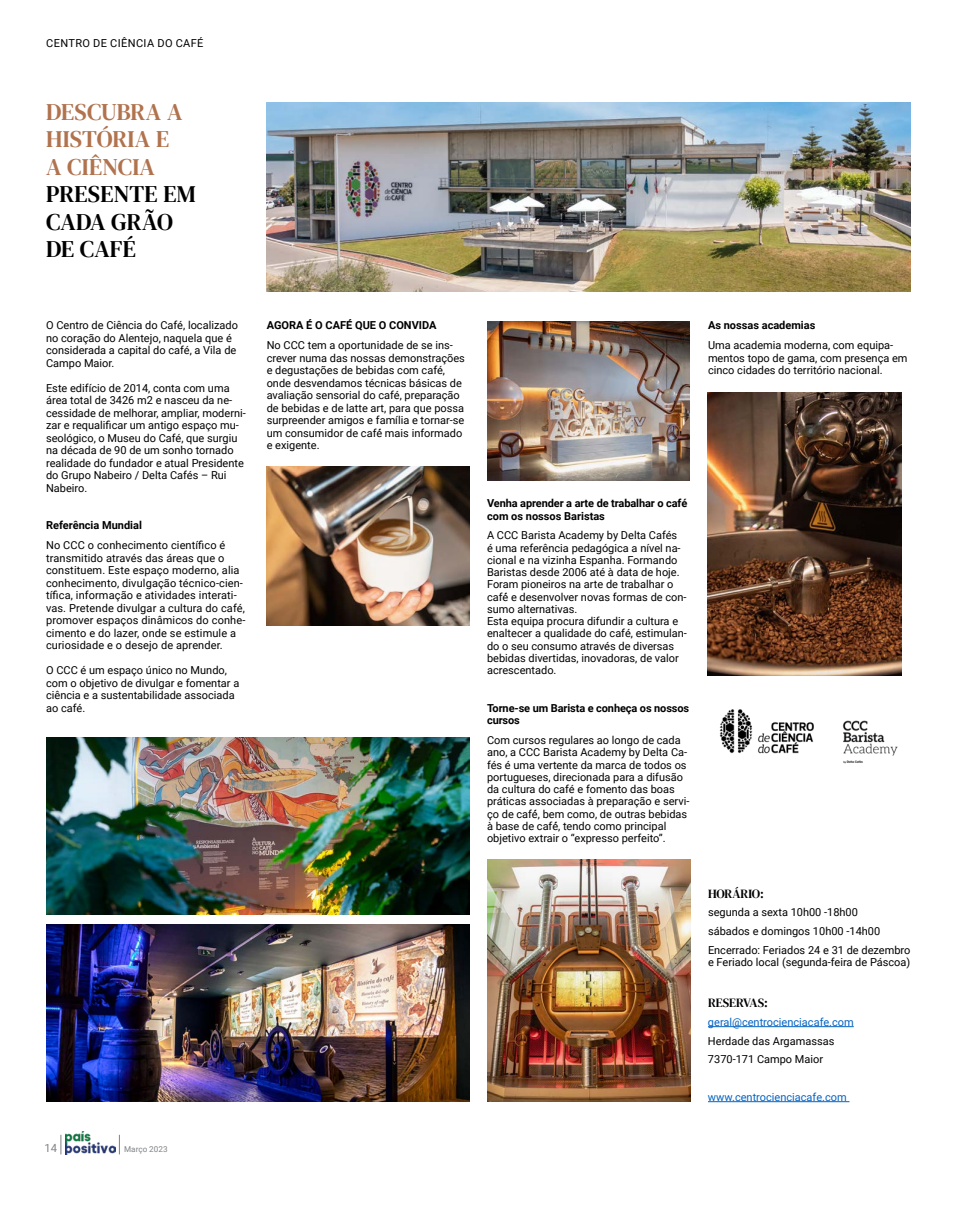
<style>
.page{position:relative;width:957px;height:1205px;background:#fff}
.page>*{position:absolute;margin:0;border:0;box-sizing:border-box;transform-origin:0 0}
.t1{font:23.75px/27.5px "DM Serif Text";letter-spacing:.01em;color:#b1734e}
.t2{font:23.75px/27.5px "DM Serif Text";letter-spacing:.005em;color:#000}
.t3{font:12.5px "DM Serif Text";letter-spacing:-.005em;color:#000}
.t4{font:11.25px "Roboto";color:#808285}
.t5{font:11px/12.5px "Roboto";color:#000}
.t6{font:700 11px/12.5px "Roboto";letter-spacing:-.01em;color:#000}
.t7{font:11px "Roboto";color:#0563c1}
.t8{font:11px "Roboto";letter-spacing:.035em;color:#000}
.t9{font:8.12px "Roboto";color:#808285}
</style>
<div class="page">
<img style="left:65px;top:1132px;width:51px;height:22px">
<svg style="left:61px;top:1135px;width:1px;height:19px"></svg>
<svg style="left:119px;top:1135px;width:1px;height:19px"></svg>
<img style="left:842px;top:720px;width:56px;height:44px">
<img style="left:719px;top:709px;width:95px;height:45px">
<img style="left:267px;top:103px;width:643px;height:188px">
<img style="left:46px;top:737px;width:423px;height:177px">
<img style="left:46px;top:924px;width:423px;height:177px">
<img style="left:267px;top:466px;width:202px;height:159px">
<img style="left:487px;top:321px;width:203px;height:160px">
<hr style="left:708px;top:1026px;width:146px;height:1px;background:#0563c1">
<hr style="left:708px;top:1101px;width:141px;height:1px;background:#0563c1">
<img style="left:707px;top:392px;width:195px;height:284px">
<img style="left:487px;top:859px;width:203px;height:242px">
<p class="t8" style="left:46px;top:36px;width:159px">CENTRO DE CIÊNCIA DO CAFÉ</p>
<h1 class="t1" style="left:46px;top:98px;width:138px">DESCUBRA A<br>HISTÓRIA E<br>A CIÊNCIA</h1>
<h1 class="t2" style="left:46px;top:181px;width:151px">PRESENTE EM<br>CADA GRÃO<br>DE CAFÉ</h1>
<p class="t5" style="left:46px;top:318px;width:193px">O Centro de Ciência do Café, localizado no coração do Alentejo, naquela que é considerada a capital do café, a Vila de Campo Maior.</p>
<p class="t5" style="left:46px;top:381px;width:201px">Este edifício de 2014, conta com uma área total de 3426 m2 e nasceu da ne&shy;cessidade de melhorar, ampliar, moderni&shy;zar e requalificar um antigo espaço mu&shy;seológico, o Museu do Café, que surgiu na década de 90 de um sonho tornado realidade do fundador e atual Presidente do Grupo Nabeiro / Delta Cafés – Rui Nabeiro.</p>
<p class="t6" style="left:46px;top:518px;width:97px">Referência Mundial</p>
<p class="t5" style="left:46px;top:538px;width:201px">No CCC o conhecimento científico é transmitido através das áreas que o constituem. Este espaço moderno, alia conhecimento, divulgação técnico-cien&shy;tífica, informação e atividades interati&shy;vas. Pretende divulgar a cultura do café, promover espaços dinâmicos do conhe&shy;cimento e do lazer, onde se estimule a curiosidade e o desejo de aprender.</p>
<p class="t5" style="left:46px;top:663px;width:195px">O CCC é um espaço único no Mundo, com o objetivo de divulgar e fomentar a ciência e a sustentabilidade associada ao café.</p>
<p class="t6" style="left:267px;top:318px;width:171px">AGORA É O CAFÉ QUE O CONVIDA</p>
<p class="t5" style="left:267px;top:338px;width:200px">No CCC tem a oportunidade de se ins&shy;crever numa das nossas demonstrações e degustações de bebidas com café, onde desvendamos técnicas básicas de avaliação sensorial do café, preparação de bebidas e de latte art, para que possa surpreender amigos e família e tornar-se um consumidor de café́mais informado e exigente.</p>
<p class="t4" style="left:44px;top:1139px;width:14px">14</p>
<p class="t9" style="left:124px;top:1143px;width:45px">Março 2023</p>
<p class="t6" style="left:708px;top:318px;width:109px">As nossas academias</p>
<p class="t5" style="left:708px;top:338px;width:201px">Uma academia moderna, com equipa&shy;mentos topo de gama, com presença em cinco cidades do território nacional.</p>
<p class="t6" style="left:487px;top:496px;width:198px">Venha aprender a arte de trabalhar o café com os nossos Baristas</p>
<p class="t5" style="left:487px;top:529px;width:201px">A CCC Barista Academy by Delta Cafés<br>é uma referência pedagógica a nível na&shy;cional e na vizinha Espanha. Formando Baristas desde 2006 até à data de hoje.<br>Foram pioneiros na arte de trabalhar o café́e desenvolver novas formas de con&shy;sumo alternativas.<br>Esta equipa procura difundir a cultura e enaltecer a qualidade do café, estimulan&shy;do o seu consumo através de diversas bebidas divertidas, inovadoras, de valor acrescentado.</p>
<p class="t6" style="left:487px;top:701px;width:204px">Torne-se um Barista e conheça os nossos cursos</p>
<p class="t5" style="left:487px;top:733px;width:204px">Com cursos regulares ao longo de cada ano, a CCC Barista Academy by Delta Ca&shy;fés é uma vertente da marca de todos os portugueses, direcionada para a difusão da cultura do café e fomento das boas práticas associadas à preparação e servi&shy;ço de café́, bem como, de outras bebidas à base de café́, tendo como principal objetivo extrair o “expresso perfeito”.</p>
<p class="t3" style="left:708px;top:886px;width:57px">HORÁRIO:</p>
<p class="t5" style="left:708px;top:903px;width:204px;line-height:18.8px">segunda a sexta 10h00 -18h00<br>sábados e domingos 10h00 -14h00<br>Encerrado: Feriados 24 e 31 de dezembro</p>
<p class="t5" style="left:708px;top:956px;width:204px">e Feriado local (segunda-feira de Páscoa)</p>
<p class="t3" style="left:708px;top:995px;width:61px">RESERVAS:</p>
<p class="t7" style="left:708px;top:1014px;width:147px">geral@centrocienciacafe.com</p>
<p class="t5" style="left:708px;top:1031px;width:128px;line-height:18.8px">Herdade das Argamassas<br>7370-171 Campo Maior</p>
<p class="t7" style="left:708px;top:1089px;width:140px">www.centrocienciacafe.com</p>
</div>
